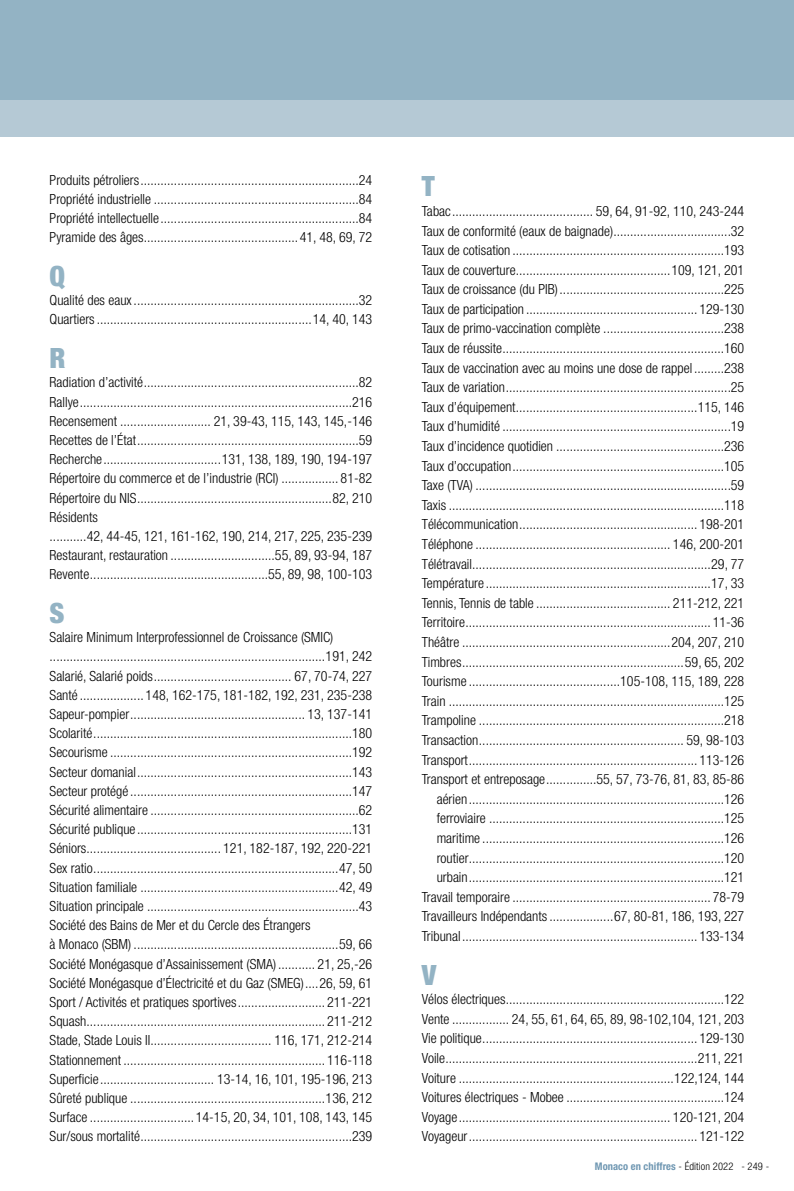
<style>
.page{position:relative;width:794px;height:1191px;background:#fff}
.page>*{position:absolute;margin:0;border:0;box-sizing:border-box;transform-origin:0 0}
.t1{font:900 condensed 28px "Helvetica Neue";color:#93b3c4}
.t2{font:300 condensed 14px/19.6px "Helvetica Neue";color:#000}
.t3{font:300 condensed 10.5px "Helvetica Neue";letter-spacing:.01em;color:#000}
.s1{font-weight:700;color:#6f97b2}
</style>
<div class="page">
<div style="left:0;top:99px;width:794px;height:37px;background:#b5c9d5"></div>
<div style="left:0;top:0;width:794px;height:99px;background:#93b3c4"></div>
<p class="t2" style="left:50px;top:170px;width:324px;text-align:justify">Produits pétroliers.................................................................24<br>Propriété industrielle .............................................................84<br>Propriété intellectuelle...........................................................84<br>Pyramide des âges..............................................41, 48, 69, 72</p>
<h1 class="t1" style="left:50px;top:259px;width:17px">Q</h1>
<p class="t2" style="left:50px;top:290px;width:324px">Qualité des eaux...................................................................32<br>Quartiers................................................................14, 40, 143</p>
<h1 class="t1" style="left:50px;top:341px;width:18px">R</h1>
<p class="t2" style="left:50px;top:373px;width:324px">Radiation d’activité................................................................82<br>Rallye.................................................................................216<br>Recensement ........................... 21, 39-43, 115, 143, 145,-146<br>Recettes de l’État..................................................................59<br>Recherche...................................131, 138, 189, 190, 194-197<br>Répertoire du commerce et de l’industrie (RCI) ................. 81-82<br>Répertoire du NIS..........................................................82, 210<br>Résidents<br>...........42, 44-45, 121, 161-162, 190, 214, 217, 225, 235-239<br>Restaurant, restauration ...............................55, 89, 93-94, 187<br>Revente.....................................................55, 89, 98, 100-103</p>
<h1 class="t1" style="left:50px;top:596px;width:17px">S</h1>
<p class="t2" style="left:50px;top:627px;width:324px">Salaire Minimum Interprofessionnel de Croissance (SMIC) ..................................................................................191, 242<br>Salarié, Salarié poids......................................... 67, 70-74, 227<br>Santé ................... 148, 162-175, 181-182, 192, 231, 235-238<br>Sapeur-pompier.................................................... 13, 137-141<br>Scolarité.............................................................................180<br>Secourisme ........................................................................192<br>Secteur domanial................................................................143<br>Secteur protégé ..................................................................147<br>Sécurité alimentaire ..............................................................62<br>Sécurité publique................................................................131<br>Séniors........................................ 121, 182-187, 192, 220-221<br>Sex ratio.........................................................................47, 50<br>Situation familiale ...........................................................42, 49<br>Situation principale ...............................................................43<br>Société des Bains de Mer et du Cercle des Étrangers<br>à Monaco (SBM) .............................................................59, 66<br>Société Monégasque d’Assainissement (SMA) ........... 21, 25,-26<br>Société Monégasque d’Électricité et du Gaz (SMEG)....26, 59, 61<br>Sport / Activités et pratiques sportives.......................... 211-221<br>Squash....................................................................... 211-212<br>Stade, Stade Louis II.................................... 116, 171, 212-214<br>Stationnement ............................................................ 116-118<br>Superficie.................................. 13-14, 16, 101, 195-196, 213<br>Sûreté publique ..........................................................136, 212<br>Surface ............................... 14-15, 20, 34, 101, 108, 143, 145<br>Sur/sous mortalité...............................................................239</p>
<h1 class="t1" style="left:422px;top:169px;width:14px">T</h1>
<p class="t2" style="left:422px;top:201px;width:324px;text-align:right">Tabac.......................................... 59, 64, 91-92, 110, 243-244<br>Taux de conformité (eaux de baignade)...................................32<br>Taux de cotisation ...............................................................193<br>Taux de couverture..............................................109, 121, 201<br>Taux de croissance (du PIB) .................................................225<br>Taux de participation ................................................... 129-130<br>Taux de primo-vaccination complète ....................................238<br>Taux de réussite..................................................................160<br>Taux de vaccination avec au moins une dose de rappel .........238<br>Taux de variation...................................................................25<br>Taux d’équipement......................................................115, 146<br>Taux d’humidité ....................................................................19<br>Taux d’incidence quotidien ..................................................236<br>Taux d’occupation...............................................................105<br>Taxe (TVA) ............................................................................59<br>Taxis ..................................................................................118<br>Télécommunication..................................................... 198-201<br>Téléphone .......................................................... 146, 200-201<br>Télétravail.......................................................................29, 77<br>Température ...................................................................17, 33<br>Tennis, Tennis de table ........................................ 211-212, 221<br>Territoire......................................................................... 11-36<br>Théâtre ..............................................................204, 207, 210<br>Timbres..................................................................59, 65, 202<br>Tourisme .............................................105-108, 115, 189, 228<br>Train ..................................................................................125<br>Trampoline .........................................................................218<br>Transaction............................................................. 59, 98-103<br>Transport.................................................................... 113-126<br>Transport et entreposage...............55, 57, 73-76, 81, 83, 85-86 aérien ............................................................................126 ferroviaire ......................................................................125 maritime ........................................................................126 routier............................................................................120 urbain............................................................................121<br>Travail temporaire ........................................................... 78-79<br>Travailleurs Indépendants ...................67, 80-81, 186, 193, 227<br>Tribunal...................................................................... 133-134</p>
<h1 class="t1" style="left:422px;top:957px;width:16px">V</h1>
<p class="t2" style="left:422px;top:989px;width:324px;text-align:justify">Vélos électriques.................................................................122<br>Vente ................. 24, 55, 61, 64, 65, 89, 98-102,104, 121, 203<br>Vie politique................................................................ 129-130<br>Voile...........................................................................211, 221<br>Voiture ................................................................122,124, 144<br>Voitures électriques - Mobee ...............................................124<br>Voyage............................................................... 120-121, 204<br>Voyageur.................................................................... 121-122</p>
<p class="t3" style="left:595px;top:1159px;width:176px"><span class="s1">Monaco en chiffres</span> - Édition 2022 - 249 -</p>
</div>
